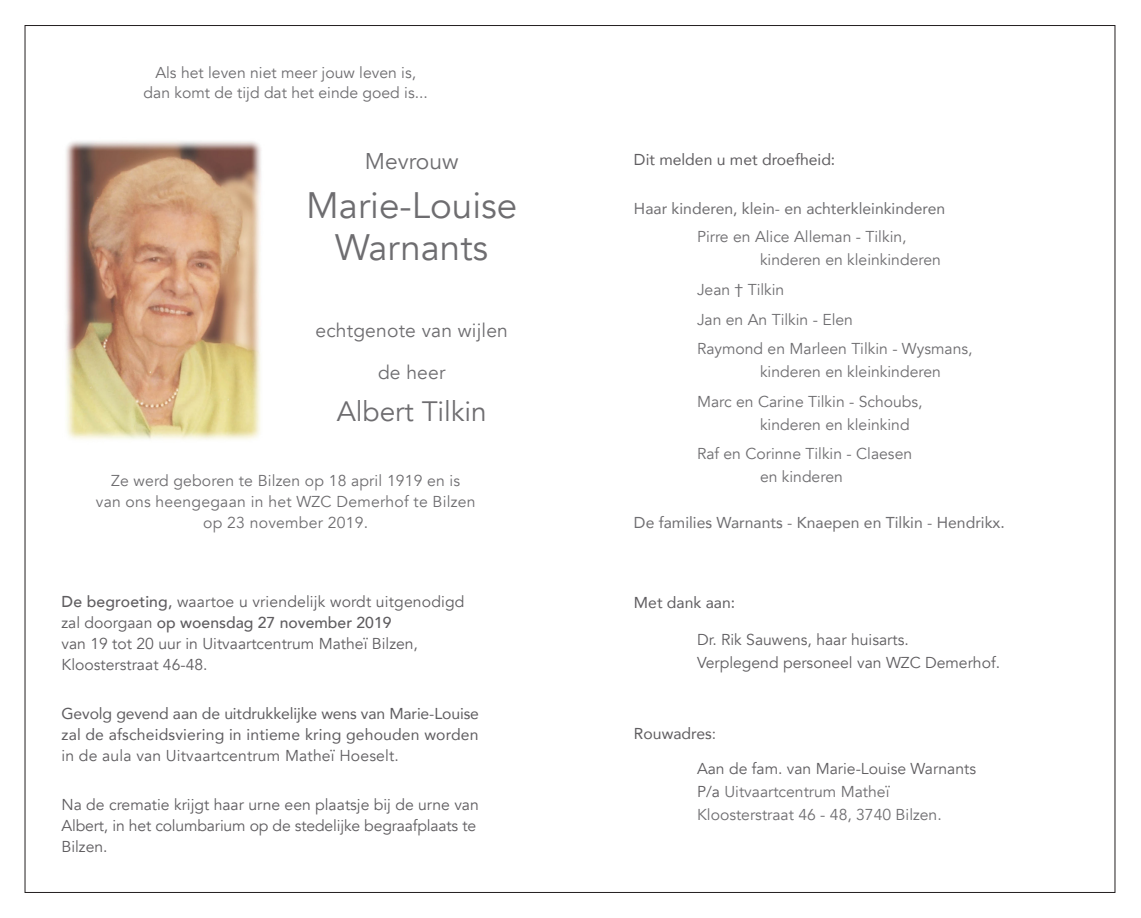
<style>
.page{position:relative;width:1141px;height:918px;background:#fff}
.page>*{position:absolute;margin:0;border:0;box-sizing:border-box;transform-origin:0 0}
.t1{font:36.75px "Avenir";color:#6e6d70}
.t2{font:28px "Avenir";color:#6e6d70}
.t3{font:22.75px "Avenir";color:#6e6d70}
.t4{font:19.25px "Avenir";letter-spacing:.01em;color:#6e6d70}
.t5{font:15.75px "Avenir";color:#6e6d70}
.t6{font:15.75px/21px "Avenir";color:#5f5d60}
.t7{font:15.75px "Avenir";color:#5f5d60}
.t8{font:15.75px "Avenir";color:#6e6d70}
.t9{font:500 15.75px "Avenir";color:#5f5d60}
.s1{font-weight:500}
.s2{font-weight:400}
.s3{font-style:inherit}
.s4{color:#5f5d60}
</style>
<div class="page">
<img style="left:66px;top:141px;width:195px;height:299px">
<p class="t5" style="left:155px;top:63px;width:262px">Als het leven niet meer jouw leven is,</p>
<p class="t5" style="left:144px;top:83px;width:286px">dan komt de tijd dat het einde goed is...</p>
<p class="t3" style="left:365px;top:148px;width:95px">Mevrouw</p>
<p class="t1" style="left:306px;top:184px;width:212px">Marie-Louise</p>
<p class="t1" style="left:335px;top:226px;width:155px">Warnants</p>
<p class="t4" style="left:316px;top:319px;width:194px">echtgenote van wijlen</p>
<p class="t4" style="left:378px;top:361px;width:69px">de heer</p>
<p class="t2" style="left:337px;top:395px;width:152px">Albert Tilkin</p>
<p class="t5" style="left:111px;top:471px;width:350px">Ze werd geboren te Bilzen op 18 april 1919 en is</p>
<p class="t5" style="left:96px;top:492px;width:381px">van ons heengegaan in het WZC Demerhof te Bilzen</p>
<p class="t5" style="left:203px;top:513px;width:166px">op 23 november 2019.</p>
<p class="t6" style="left:62px;top:591px;width:404px"><span class="s1">De begroeting,</span> waartoe u vriendelijk wordt uitgenodigd</p>
<p class="t9" style="left:62px;top:609px;width:332px"><span class="s2">zal doorgaan</span> op woensdag 27 november 2019</p>
<p class="t6" style="left:62px;top:633px;width:358px">van 19 tot 20 uur in Uitvaartcentrum Matheï Bilzen,</p>
<p class="t6" style="left:62px;top:654px;width:148px">Kloosterstraat 46-48.</p>
<p class="t7" style="left:62px;top:701px;width:419px">Gevolg gevend aan de uitdrukkelijke wens van Marie-Louise</p>
<p class="t7" style="left:62px;top:722px;width:419px">zal de afscheidsviering in intieme kring gehouden worden</p>
<p class="t6" style="left:62px;top:745px;width:339px">in de aula van Uitvaartcentrum Matheï Hoeselt.</p>
<p class="t6" style="left:62px;top:794px;width:419px">Na de crematie krijgt haar urne een plaatsje bij de urne van<br>Albert, in het columbarium op de stedelijke begraafplaats te<br>Bilzen.</p>
<p class="t7" style="left:634px;top:147px;width:203px">Dit melden u met droefheid:</p>
<p class="t8" style="left:634px;top:196px;width:313px">Haar kinderen, klein- en achterkleinkinderen</p>
<p class="t5" style="left:697px;top:227px;width:211px">Pirre en Alice Alleman - Tilkin,</p>
<p class="t5" style="left:760px;top:250px;width:182px">kinderen en kleinkinderen</p>
<p class="t5" style="left:697px;top:280px;width:89px">Jean <span class="s3">†</span> Tilkin</p>
<p class="t5" style="left:697px;top:310px;width:157px">Jan en An Tilkin - Elen</p>
<p class="t5" style="left:697px;top:339px;width:277px">Raymond en Marleen Tilkin - Wysmans,</p>
<p class="t5" style="left:760px;top:362px;width:182px">kinderen en kleinkinderen</p>
<p class="t5" style="left:697px;top:392px;width:227px">Marc en Carine Tilkin - Schoubs,</p>
<p class="t5" style="left:760px;top:415px;width:151px">kinderen en kleinkind</p>
<p class="t5" style="left:697px;top:444px;width:217px">Raf en Corinne Tilkin - Claesen</p>
<p class="t5" style="left:760px;top:467px;width:84px">en kinderen</p>
<p class="t8" style="left:634px;top:509px;width:372px">De families Warnants - Knaepen en Tilkin - Hendrikx.</p>
<p class="t7" style="left:634px;top:590px;width:103px">Met dank aan:</p>
<p class="t6" style="left:697px;top:629px;width:213px">Dr. Rik Sauwens, haar huisarts.</p>
<p class="t6" style="left:697px;top:652px;width:305px">Verplegend personeel van WZC Demerhof.</p>
<p class="t7" style="left:634px;top:721px;width:84px">Rouwadres<span class="s3">:</span></p>
<p class="t6" style="left:697px;top:759px;width:281px">Aan de fam. van Marie-Louise Warnants</p>
<p class="t5" style="left:697px;top:782px;width:194px"><span class="s4">P/a</span> Uitvaartcentrum Matheï</p>
<p class="t5" style="left:697px;top:805px;width:246px">Kloosterstraat 46 - 48, 3740 Bilzen.</p>
</div>
